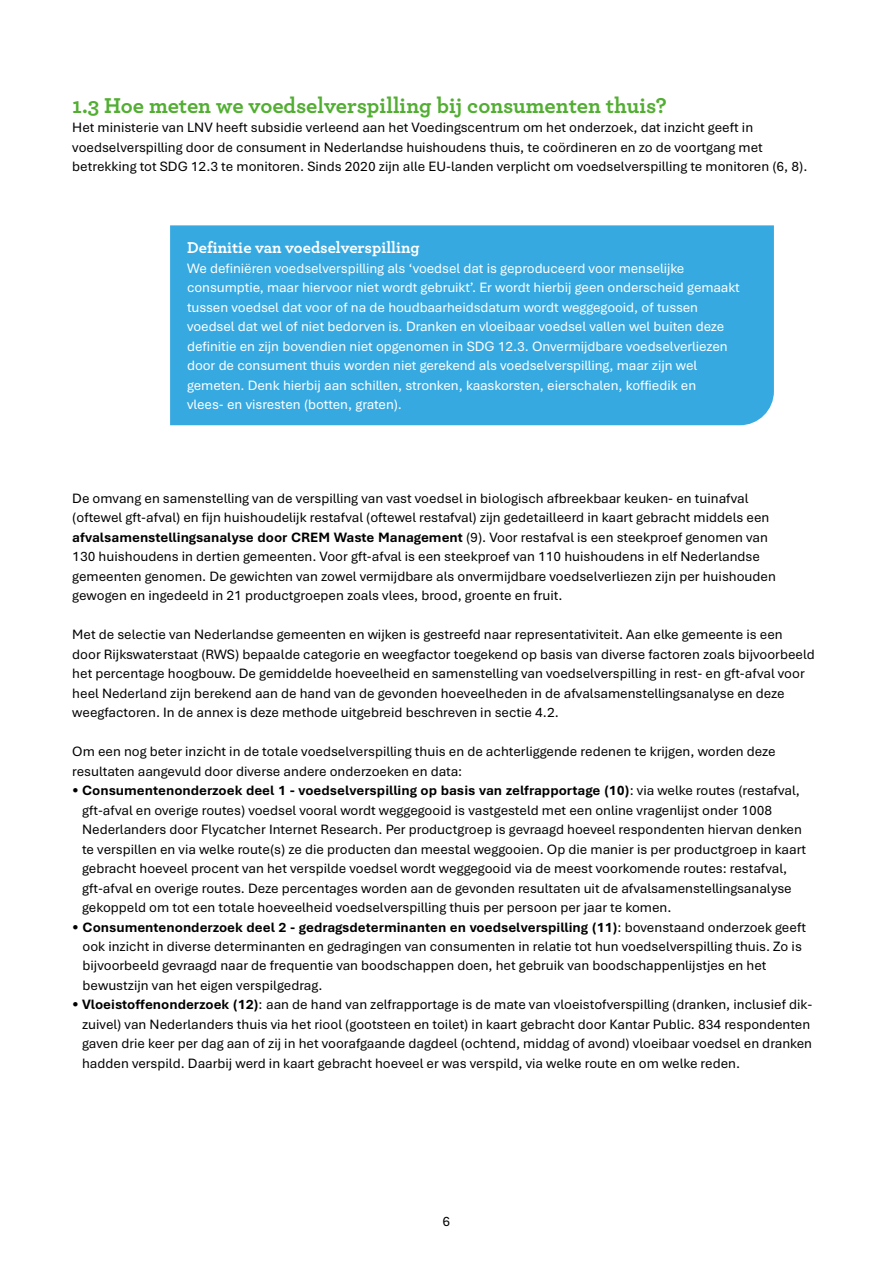
<style>
.page{position:relative;width:893px;height:1263px;background:#fff}
.page>*{position:absolute;margin:0;border:0;box-sizing:border-box;transform-origin:0 0}
.t1{font:700 22.5px "Archer";color:#52ae32}
.t2{font:700 16.5px "Archer";color:#fff}
.t3{font:14.25px/19.5px "Bierstadt";color:#000}
.t4{font:14.25px/19.5px "Bierstadt";letter-spacing:-.005em;color:#fff}
.s1{font-weight:700}
</style>
<div class="page">
<div style="left:170px;top:225px;width:604px;height:200px;background:#36a9e1"></div>
<h1 class="t1" style="left:72px;top:87px;width:596px">1.3 Hoe meten we voedselverspilling bij consumenten thuis?</h1>
<p class="t3" style="left:72px;top:118px;width:737px">Het ministerie van LNV heeft subsidie verleend aan het Voedingscentrum om het onderzoek, dat inzicht geeft in voedselverspilling door de consument in Nederlandse huishoudens thuis, te coördineren en zo de voortgang met betrekking tot SDG 12.3 te monitoren. Sinds 2020 zijn alle EU-landen verplicht om voedselverspilling te monitoren (6, 8).</p>
<p class="t2" style="left:187px;top:235px;width:234px">Definitie van voedselverspilling</p>
<p class="t4" style="left:187px;top:258px;width:554px">We definiëren voedselverspilling als ‘voedsel dat is geproduceerd voor menselijke consumptie, maar hiervoor niet wordt gebruikt’. Er wordt hierbij geen onderscheid gemaakt tussen voedsel dat voor of na de houdbaarheidsdatum wordt weggegooid, of tussen voedsel dat wel of niet bedorven is. Dranken en vloeibaar voedsel vallen wel buiten deze definitie en zijn bovendien niet opgenomen in SDG 12.3. Onvermijdbare voedselverliezen door de consument thuis worden niet gerekend als voedselverspilling, maar zijn wel gemeten. Denk hierbij aan schillen, stronken, kaaskorsten, eierschalen, koffiedik en<br>vlees- en visresten (botten, graten).</p>
<p class="t3" style="left:72px;top:488px;width:705px">De omvang en samenstelling van de verspilling van vast voedsel in biologisch afbreekbaar keuken- en tuinafval (oftewel gft-afval) en fijn huishoudelijk restafval (oftewel restafval) zijn gedetailleerd in kaart gebracht middels een <span class="s1">afvalsamenstellingsanalyse door CREM Waste Management</span> (9). Voor restafval is een steekproef genomen van 130 huishoudens in dertien gemeenten. Voor gft-afval is een steekproef van 110 huishoudens in elf Nederlandse gemeenten genomen. De gewichten van zowel vermijdbare als onvermijdbare voedselverliezen zijn per huishouden gewogen en ingedeeld in 21 productgroepen zoals vlees, brood, groente en fruit.</p>
<p class="t3" style="left:72px;top:625px;width:744px">Met de selectie van Nederlandse gemeenten en wijken is gestreefd naar representativiteit. Aan elke gemeente is een<br>door Rijkswaterstaat (RWS) bepaalde categorie en weegfactor toegekend op basis van diverse factoren zoals bijvoorbeeld het percentage hoogbouw. De gemiddelde hoeveelheid en samenstelling van voedselverspilling in rest- en gft-afval voor heel Nederland zijn berekend aan de hand van de gevonden hoeveelheden in de afvalsamenstellingsanalyse en deze weegfactoren. In de annex is deze methode uitgebreid beschreven in sectie 4.2.</p>
<p class="t3" style="left:72px;top:742px;width:705px">Om een nog beter inzicht in de totale voedselverspilling thuis en de achterliggende redenen te krijgen, worden deze resultaten aangevuld door diverse andere onderzoeken en data:</p>
<p class="t3" style="left:82px;top:781px;width:726px;text-indent:-10px">• <span class="s1">Consumentenonderzoek deel 1 - voedselverspilling op basis van zelfrapportage (10)</span>: via welke routes (restafval, gft-afval en overige routes) voedsel vooral wordt weggegooid is vastgesteld met een online vragenlijst onder 1008<br>Nederlanders door Flycatcher Internet Research. Per productgroep is gevraagd hoeveel respondenten hiervan denken te verspillen en via welke route(s) ze die producten dan meestal weggooien. Op die manier is per productgroep in kaart gebracht hoeveel procent van het verspilde voedsel wordt weggegooid via de meest voorkomende routes: restafval, gft-afval en overige routes. Deze percentages worden aan de gevonden resultaten uit de afvalsamenstellingsanalyse gekoppeld om tot een totale hoeveelheid voedselverspilling thuis per persoon per jaar te komen.</p>
<p class="t3" style="left:83px;top:917px;width:725px;text-indent:-10px">• <span class="s1">Consumentenonderzoek deel 2 - gedragsdeterminanten en voedselverspilling (11)</span>: bovenstaand onderzoek geeft ook inzicht in diverse determinanten en gedragingen van consumenten in relatie tot hun voedselverspilling thuis. Zo is bijvoorbeeld gevraagd naar de frequentie van boodschappen doen, het gebruik van boodschappenlijstjes en het bewustzijn van het eigen verspilgedrag.</p>
<p class="t3" style="left:82px;top:995px;width:732px;text-indent:-10px">• <span class="s1">Vloeistoffenonderzoek (12)</span>: aan de hand van zelfrapportage is de mate van vloeistofverspilling (dranken, inclusief dik&shy;zuivel) van Nederlanders thuis via het riool (gootsteen en toilet) in kaart gebracht door Kantar Public. 834 respondenten gaven drie keer per dag aan of zij in het voorafgaande dagdeel (ochtend, middag of avond) vloeibaar voedsel en dranken hadden verspild. Daarbij werd in kaart gebracht hoeveel er was verspild, via welke route en om welke reden.</p>
<p class="t3" style="left:443px;top:1212px;width:9px">6</p>
</div>
